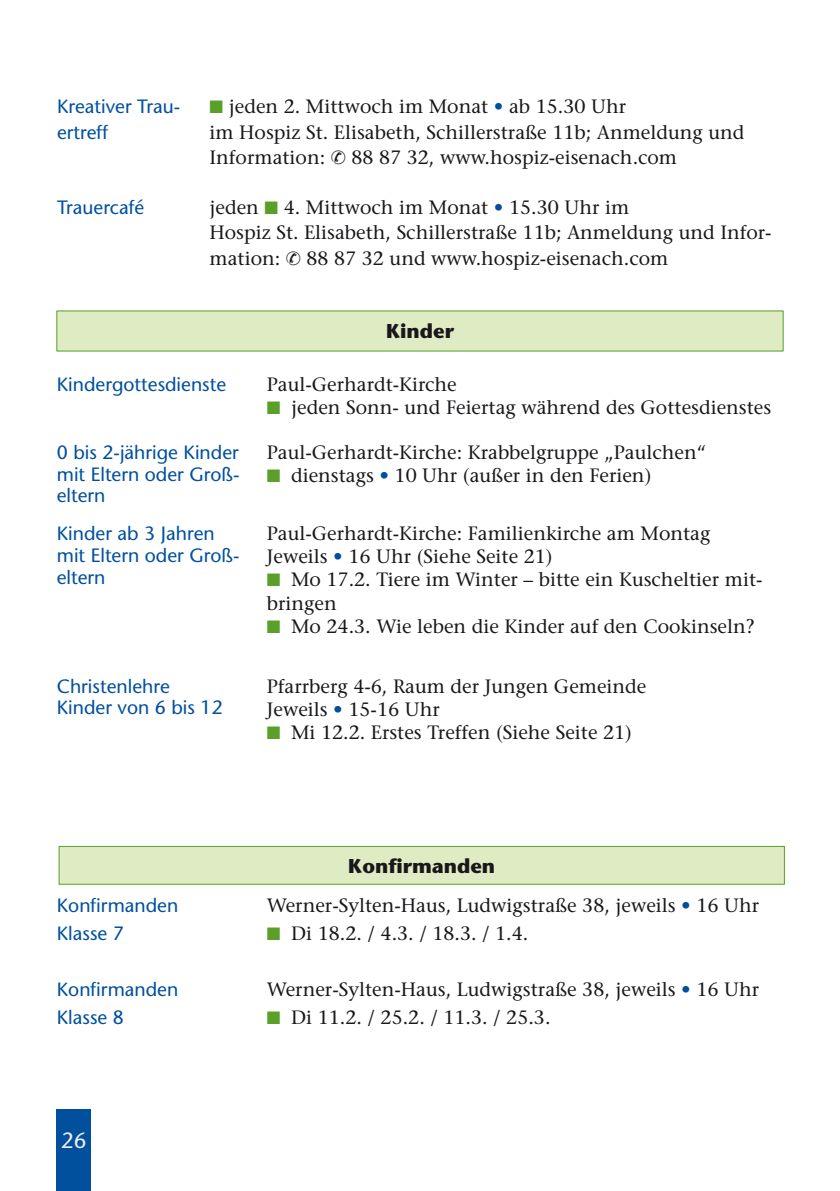
<style>
.page{position:relative;width:840px;height:1191px;background:#fff}
.page>*{position:absolute;margin:0;border:0;box-sizing:border-box;transform-origin:0 0}
.t1{font:500 22px "Stone Sans Std";color:#edebeb}
.t2{font:700 20px "Stone Sans Std";color:#1a171b}
.t3{font:500 19.2px "Stone Serif Std";color:#1a171b}
.t4{font:500 19.2px "Stone Sans Std";color:#00509d}
.t5{font:18px "Zapf Dingbats Std";color:#5aa028}
.s1{color:#5aa028}
.s2{color:#00509d}
</style>
<div class="page">
<div style="left:57px;top:1109px;width:34px;height:82px;background:#00509d"></div>
<div style="left:59px;top:846px;width:725px;height:38px;background:#dfecc3;border:1px solid #569f29"></div>
<div style="left:57px;top:311px;width:726px;height:40px;background:#dfecc3"></div>
<p class="t4" style="left:57px;top:99px;width:125px">Kreativer Trau-</p>
<p class="t4" style="left:57px;top:124px;width:52px">ertreff</p>
<p class="t3" style="left:209px;top:99px;width:418px"><span class="s1">■</span> jeden 2. Mittwoch im Monat <span class="s2">•</span> ab 15.30 Uhr</p>
<p class="t3" style="left:209px;top:124px;width:536px">im Hospiz St. Elisabeth, Schillerstraße 11b; Anmeldung und</p>
<p class="t3" style="left:209px;top:150px;width:469px">Information: ✆ 88 87 32, www.hospiz-eisenach.com</p>
<p class="t4" style="left:57px;top:200px;width:89px">Trauercafé</p>
<p class="t3" style="left:209px;top:200px;width:421px">jeden <span class="s1">■</span> 4. Mittwoch im Monat <span class="s2">•</span> 15.30 Uhr im</p>
<p class="t3" style="left:209px;top:225px;width:563px">Hospiz St. Elisabeth, Schillerstraße 11b; Anmeldung und Infor-</p>
<p class="t3" style="left:209px;top:250px;width:460px">mation: ✆ 88 87 32 und www.hospiz-eisenach.com</p>
<p class="t2" style="left:386px;top:324px;width:69px">Kinder</p>
<p class="t4" style="left:57px;top:376px;width:171px">Kindergottesdienste</p>
<p class="t3" style="left:267px;top:376px;width:191px">Paul-Gerhardt-Kirche</p>
<p class="t5" style="left:267px;top:401px;width:15px">■</p>
<p class="t3" style="left:291px;top:399px;width:481px">jeden Sonn- und Feiertag während des Gottesdienstes</p>
<p class="t4" style="left:57px;top:444px;width:183px">0 bis 2-jährige Kinder</p>
<p class="t4" style="left:57px;top:466px;width:184px">mit Eltern oder Groß-</p>
<p class="t4" style="left:57px;top:488px;width:50px">eltern</p>
<p class="t3" style="left:267px;top:444px;width:441px">Paul-Gerhardt-Kirche: Krabbelgruppe „Paulchen“</p>
<p class="t5" style="left:267px;top:469px;width:15px">■</p>
<p class="t3" style="left:291px;top:468px;width:361px">dienstags <span class="s2">•</span> 10 Uhr (außer in den Ferien)</p>
<p class="t4" style="left:57px;top:526px;width:159px">Kinder ab 3 Jahren</p>
<p class="t4" style="left:57px;top:548px;width:184px">mit Eltern oder Groß-</p>
<p class="t4" style="left:57px;top:569px;width:50px">eltern</p>
<p class="t4" style="left:57px;top:678px;width:114px">Christenlehre</p>
<p class="t4" style="left:57px;top:700px;width:167px">Kinder von 6 bis 12</p>
<p class="t3" style="left:267px;top:526px;width:445px">Paul-Gerhardt-Kirche: Familienkirche am Montag</p>
<p class="t3" style="left:267px;top:549px;width:287px">Jeweils <span class="s2">•</span> 16 Uhr (Siehe Seite 21)</p>
<p class="t5" style="left:267px;top:573px;width:15px">■</p>
<p class="t3" style="left:291px;top:572px;width:472px">Mo 17.2. Tiere im Winter – bitte ein Kuscheltier mit-</p>
<p class="t3" style="left:267px;top:595px;width:71px">bringen</p>
<p class="t5" style="left:267px;top:620px;width:15px">■</p>
<p class="t3" style="left:291px;top:618px;width:465px">Mo 24.3. Wie leben die Kinder auf den Cookinseln?</p>
<p class="t3" style="left:267px;top:678px;width:381px">Pfarrberg 4-6, Raum der Jungen Gemeinde</p>
<p class="t3" style="left:267px;top:701px;width:174px">Jeweils <span class="s2">•</span> 15-16 Uhr</p>
<p class="t5" style="left:267px;top:726px;width:15px">■</p>
<p class="t3" style="left:291px;top:724px;width:342px">Mi 12.2. Erstes Treffen (Siehe Seite 21)</p>
<p class="t4" style="left:57px;top:898px;width:123px">Konfirmanden</p>
<p class="t4" style="left:57px;top:926px;width:68px">Klasse 7</p>
<p class="t4" style="left:57px;top:982px;width:123px">Konfirmanden</p>
<p class="t4" style="left:57px;top:1010px;width:68px">Klasse 8</p>
<p class="t1" style="left:61px;top:1132px;width:27px">26</p>
<p class="t2" style="left:348px;top:858px;width:148px">Konfirmanden</p>
<p class="t3" style="left:267px;top:898px;width:493px">Werner-Sylten-Haus, Ludwigstraße 38, jeweils <span class="s2">•</span> 16 Uhr</p>
<p class="t5" style="left:267px;top:927px;width:15px">■</p>
<p class="t3" style="left:291px;top:926px;width:239px">Di 18.2. / 4.3. / 18.3. / 1.4.</p>
<p class="t3" style="left:267px;top:982px;width:493px">Werner-Sylten-Haus, Ludwigstraße 38, jeweils <span class="s2">•</span> 16 Uhr</p>
<p class="t5" style="left:267px;top:1011px;width:15px">■</p>
<p class="t3" style="left:291px;top:1010px;width:261px">Di 11.2. / 25.2. / 11.3. / 25.3.</p>
</div>
